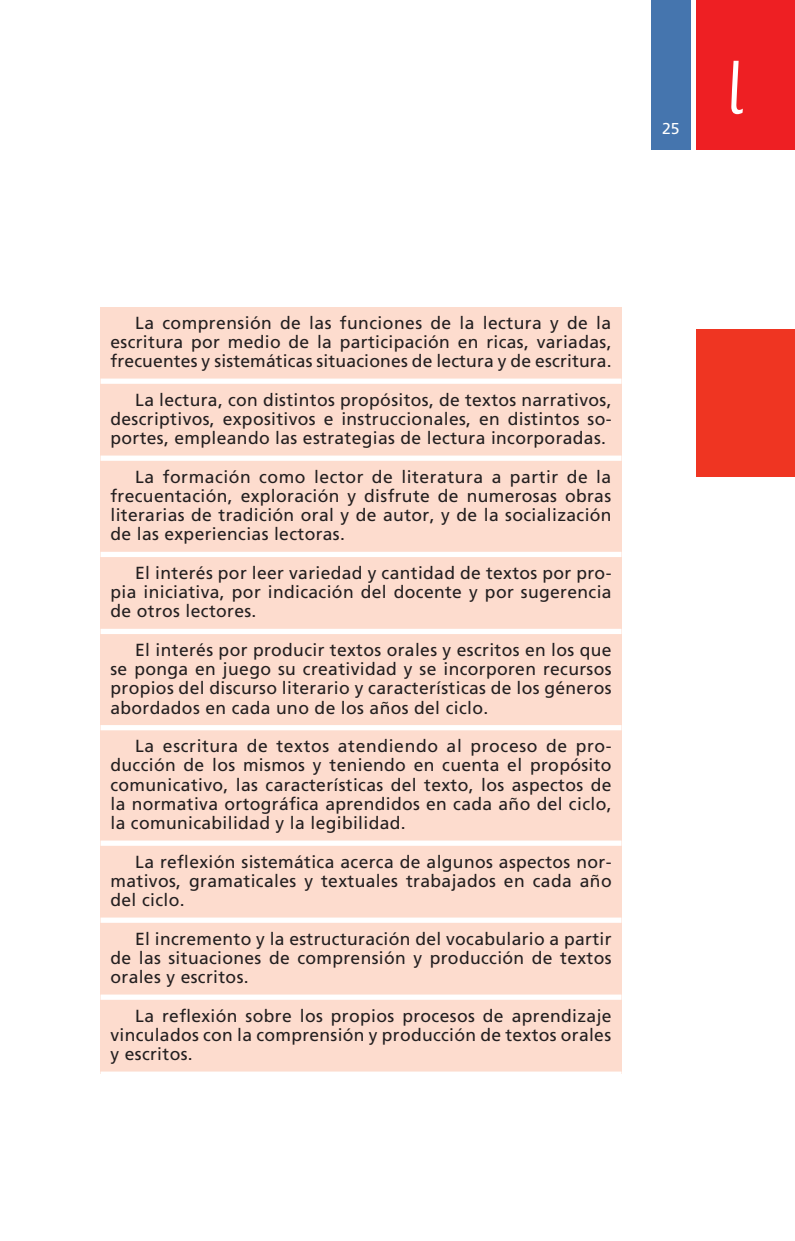
<style>
.page{position:relative;width:795px;height:1241px;background:#fff}
.page>*{position:absolute;margin:0;border:0;box-sizing:border-box;transform-origin:0 0}
.t1{font:66.5px "Sassoon Primary";color:#fff}
.t2{font:17.5px/19.2px "Frutiger LT Std";letter-spacing:.02em;color:#231f20;text-align:justify}
.t3{font:15.75px "Frutiger LT Std";color:#fff}
</style>
<div class="page">
<div style="left:696px;top:0;width:99px;height:150px;background:#ee1f23"></div>
<div style="left:651px;top:0;width:40px;height:150px;background:#4575ae"></div>
<div style="left:696px;top:329px;width:99px;height:147px;background:#ef3522"></div>
<div style="left:100px;top:307px;width:521px;height:766px;background:#fddcce"></div>
<div style="left:101px;top:379px;width:520px;height:5px;background:#fff"></div>
<div style="left:101px;top:456px;width:520px;height:5px;background:#fff"></div>
<div style="left:101px;top:552px;width:520px;height:5px;background:#fff"></div>
<div style="left:101px;top:629px;width:520px;height:5px;background:#fff"></div>
<div style="left:101px;top:725px;width:520px;height:5px;background:#fff"></div>
<div style="left:101px;top:841px;width:520px;height:5px;background:#fff"></div>
<div style="left:101px;top:918px;width:520px;height:5px;background:#fff"></div>
<div style="left:101px;top:995px;width:520px;height:5px;background:#fff"></div>
<div style="left:101px;top:1072px;width:520px;height:5px;background:#fff"></div>
<p class="t3" style="left:662px;top:119px;width:19px">25</p>
<h1 class="t1" style="left:725px;top:51px;width:20px">l</h1>
<p class="t2" style="left:110px;top:313px;width:503px;text-indent:25px">La comprensión de las funciones de la lectura y de la escritura por medio de la participación en ricas, variadas, frecuentes y sistemáticas situaciones de lectura y de escritura.</p>
<p class="t2" style="left:110px;top:390px;width:503px;text-indent:25px">La lectura, con distintos propósitos, de textos narrativos, descriptivos, expositivos e instruccionales, en distintos so&shy;portes, empleando las estrategias de lectura incorporadas.</p>
<p class="t2" style="left:110px;top:467px;width:503px;text-indent:25px">La formación como lector de literatura a partir de la frecuentación, exploración y disfrute de numerosas obras literarias de tradición oral y de autor, y de la socialización de las experiencias lectoras.</p>
<p class="t2" style="left:110px;top:563px;width:503px;text-indent:25px">El interés por leer variedad y cantidad de textos por pro&shy;pia iniciativa, por indicación del docente y por sugerencia de otros lectores.</p>
<p class="t2" style="left:110px;top:640px;width:503px;text-indent:25px">El interés por producir textos orales y escritos en los que se ponga en juego su creatividad y se incorporen recursos propios del discurso literario y características de los géneros abordados en cada uno de los años del ciclo.</p>
<p class="t2" style="left:110px;top:737px;width:503px;text-indent:25px">La escritura de textos atendiendo al proceso de pro&shy;ducción de los mismos y teniendo en cuenta el propósito comunicativo, las características del texto, los aspectos de la normativa ortográfica aprendidos en cada año del ciclo, la comunicabilidad y la legibilidad.</p>
<p class="t2" style="left:110px;top:852px;width:503px;text-indent:25px">La reflexión sistemática acerca de algunos aspectos nor&shy;mativos, gramaticales y textuales trabajados en cada año del ciclo.</p>
<p class="t2" style="left:110px;top:929px;width:503px;text-indent:25px">El incremento y la estructuración del vocabulario a partir de las situaciones de comprensión y producción de textos orales y escritos.</p>
<p class="t2" style="left:110px;top:1006px;width:503px;text-indent:25px">La reflexión sobre los propios procesos de aprendizaje vinculados con la comprensión y producción de textos orales y escritos.</p>
</div>
